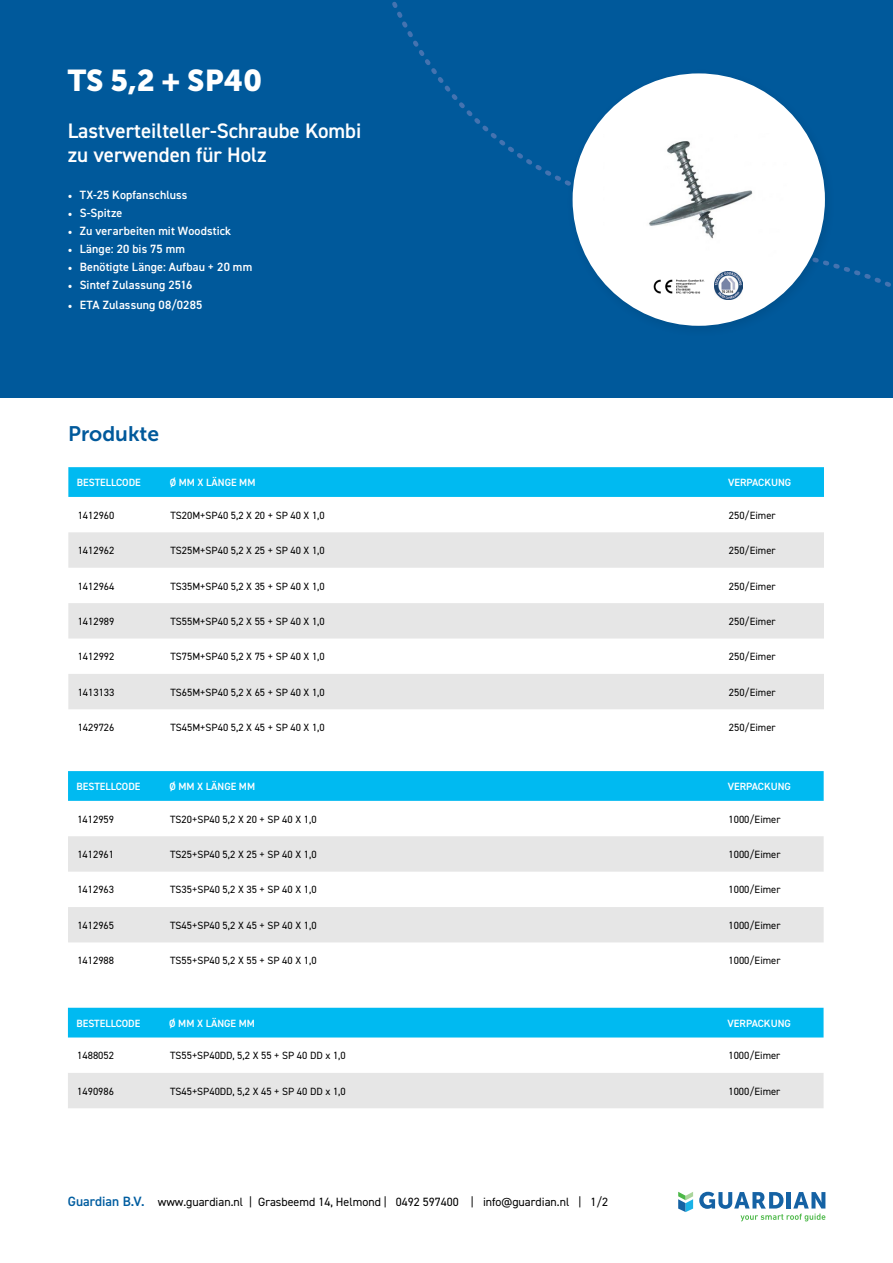
<style>
.page{position:relative;width:893px;height:1263px;background:#fff}
.page>*{position:absolute;margin:0;border:0;box-sizing:border-box;transform-origin:0 0}
.t1{font:30px "Museo Sans 900";color:#fff}
.t2{font:600 21px "DIN2014";color:#fff}
.t3{font:21px "Museo Sans 700";color:#00599b}
.t4{font:600 12px "DIN2014";letter-spacing:.01em;color:#fff}
.t5{font:12px "DIN2014";color:#000}
.t6{font:10.5px "DIN2014";color:#000}
.t7{font:600 10.5px "DIN2014";color:#fff}
.s1{font-family:"Minion Pro";font-weight:400}
.s2{font-weight:600;font-size:13.5px;color:#005da0}
</style>
<div class="page">
<div style="left:68px;top:467px;width:756px;height:30px;background:#00baf1"></div>
<svg style="left:68px;top:532px;width:756px;height:177px;fill:#e6e6e6"></svg>
<svg style="left:699px;top:1192px;width:126px;height:29px"></svg>
<svg style="left:678px;top:1192px;width:15px;height:20px"></svg>
<div style="left:68px;top:771px;width:756px;height:30px;background:#00baf1"></div>
<svg style="left:68px;top:836px;width:756px;height:106px;fill:#e6e6e6"></svg>
<div style="left:68px;top:1008px;width:755px;height:29px;background:#00baf1"></div>
<div style="left:68px;top:1073px;width:755px;height:35px;background:#e6e6e6"></div>
<div style="left:0;top:0;width:893px;height:398px;background:#00599b"></div>
<svg style="left:392px;top:2px;width:499px;height:285px"></svg>
<div style="left:566px;top:68px;width:270px;height:271px;background:#00599b"></div>
<div style="left:573px;top:73px;width:252px;height:253px;background:#fff;border-radius:50%"></div>
<img style="left:654px;top:279px;width:50px;height:14px">
<img style="left:714px;top:271px;width:28px;height:28px">
<img style="left:649px;top:141px;width:104px;height:98px">
<p class="t1" style="left:68px;top:63px;width:196px">TS 5,2 + SP40</p>
<p class="t2" style="left:68px;top:117px;width:295px">Lastverteilteller-Schraube Kombi</p>
<p class="t2" style="left:68px;top:141px;width:200px">zu verwenden für Holz</p>
<p class="t4" style="left:68px;top:187px;width:121px"><span class="s1">•</span> TX-25 Kopfanschluss</p>
<p class="t4" style="left:68px;top:205px;width:56px"><span class="s1">•</span> S-Spitze</p>
<p class="t4" style="left:68px;top:223px;width:165px"><span class="s1">•</span> Zu verarbeiten mit Woodstick</p>
<p class="t4" style="left:68px;top:241px;width:119px"><span class="s1">•</span> Länge: 20 bis 75 mm</p>
<p class="t4" style="left:68px;top:259px;width:186px"><span class="s1">•</span> Benötigte Länge: Aufbau + 20 mm</p>
<p class="t4" style="left:68px;top:277px;width:126px"><span class="s1">•</span> Sintef Zulassung 2516</p>
<p class="t4" style="left:68px;top:297px;width:136px"><span class="s1">•</span> ETA Zulassung 08/0285</p>
<p class="t3" style="left:68px;top:422px;width:93px">Produkte</p>
<p class="t7" style="left:77px;top:476px;width:65px">BESTELLCODE</p>
<p class="t7" style="left:170px;top:476px;width:87px">Ø MM X LÄNGE MM</p>
<p class="t7" style="left:728px;top:476px;width:65px">VERPACKUNG</p>
<p class="t6" style="left:78px;top:508px;width:38px">1412960</p>
<p class="t6" style="left:171px;top:508px;width:156px">TS20M+SP40 5,2 X 20 + SP 40 X 1,0</p>
<p class="t6" style="left:729px;top:508px;width:48px">250/Eimer</p>
<p class="t6" style="left:78px;top:544px;width:38px">1412962</p>
<p class="t6" style="left:171px;top:544px;width:156px">TS25M+SP40 5,2 X 25 + SP 40 X 1,0</p>
<p class="t6" style="left:729px;top:544px;width:48px">250/Eimer</p>
<p class="t6" style="left:78px;top:579px;width:38px">1412964</p>
<p class="t6" style="left:171px;top:579px;width:156px">TS35M+SP40 5,2 X 35 + SP 40 X 1,0</p>
<p class="t6" style="left:729px;top:579px;width:48px">250/Eimer</p>
<p class="t6" style="left:78px;top:615px;width:38px">1412989</p>
<p class="t6" style="left:171px;top:615px;width:156px">TS55M+SP40 5,2 X 55 + SP 40 X 1,0</p>
<p class="t6" style="left:729px;top:615px;width:48px">250/Eimer</p>
<p class="t6" style="left:78px;top:650px;width:38px">1412992</p>
<p class="t6" style="left:171px;top:650px;width:156px">TS75M+SP40 5,2 X 75 + SP 40 X 1,0</p>
<p class="t6" style="left:729px;top:650px;width:48px">250/Eimer</p>
<p class="t6" style="left:78px;top:685px;width:38px">1413133</p>
<p class="t6" style="left:171px;top:685px;width:156px">TS65M+SP40 5,2 X 65 + SP 40 X 1,0</p>
<p class="t6" style="left:729px;top:685px;width:48px">250/Eimer</p>
<p class="t6" style="left:78px;top:721px;width:38px">1429726</p>
<p class="t6" style="left:171px;top:721px;width:156px">TS45M+SP40 5,2 X 45 + SP 40 X 1,0</p>
<p class="t6" style="left:729px;top:721px;width:48px">250/Eimer</p>
<p class="t7" style="left:77px;top:779px;width:65px">BESTELLCODE</p>
<p class="t7" style="left:169px;top:779px;width:87px">Ø MM X LÄNGE MM</p>
<p class="t7" style="left:728px;top:779px;width:65px">VERPACKUNG</p>
<p class="t6" style="left:77px;top:812px;width:38px">1412959</p>
<p class="t6" style="left:170px;top:812px;width:148px">TS20+SP40 5,2 X 20 + SP 40 X 1,0</p>
<p class="t6" style="left:728px;top:812px;width:53px">1000/Eimer</p>
<p class="t6" style="left:77px;top:848px;width:38px">1412961</p>
<p class="t6" style="left:170px;top:848px;width:148px">TS25+SP40 5,2 X 25 + SP 40 X 1,0</p>
<p class="t6" style="left:728px;top:848px;width:53px">1000/Eimer</p>
<p class="t6" style="left:77px;top:883px;width:38px">1412963</p>
<p class="t6" style="left:170px;top:883px;width:148px">TS35+SP40 5,2 X 35 + SP 40 X 1,0</p>
<p class="t6" style="left:728px;top:883px;width:53px">1000/Eimer</p>
<p class="t6" style="left:77px;top:919px;width:38px">1412965</p>
<p class="t6" style="left:170px;top:919px;width:148px">TS45+SP40 5,2 X 45 + SP 40 X 1,0</p>
<p class="t6" style="left:728px;top:919px;width:53px">1000/Eimer</p>
<p class="t6" style="left:77px;top:954px;width:38px">1412988</p>
<p class="t6" style="left:170px;top:954px;width:148px">TS55+SP40 5,2 X 55 + SP 40 X 1,0</p>
<p class="t6" style="left:728px;top:954px;width:53px">1000/Eimer</p>
<p class="t7" style="left:76px;top:1016px;width:65px">BESTELLCODE</p>
<p class="t7" style="left:169px;top:1016px;width:87px">Ø MM X LÄNGE MM</p>
<p class="t7" style="left:728px;top:1016px;width:65px">VERPACKUNG</p>
<p class="t6" style="left:77px;top:1049px;width:38px">1488052</p>
<p class="t6" style="left:170px;top:1049px;width:177px">TS55+SP40DD, 5,2 X 55 + SP 40 DD x 1,0</p>
<p class="t6" style="left:728px;top:1049px;width:53px">1000/Eimer</p>
<p class="t6" style="left:77px;top:1084px;width:38px">1490986</p>
<p class="t6" style="left:170px;top:1084px;width:177px">TS45+SP40DD, 5,2 X 45 + SP 40 DD x 1,0</p>
<p class="t6" style="left:728px;top:1084px;width:53px">1000/Eimer</p>
<p class="t5" style="left:68px;top:1194px;width:542px"><span class="s2">Guardian B.V.</span> www.guardian.nl | Grasbeemd 14, Helmond | 0492 597400 | info@guardian.nl | 1/2</p>
</div>
